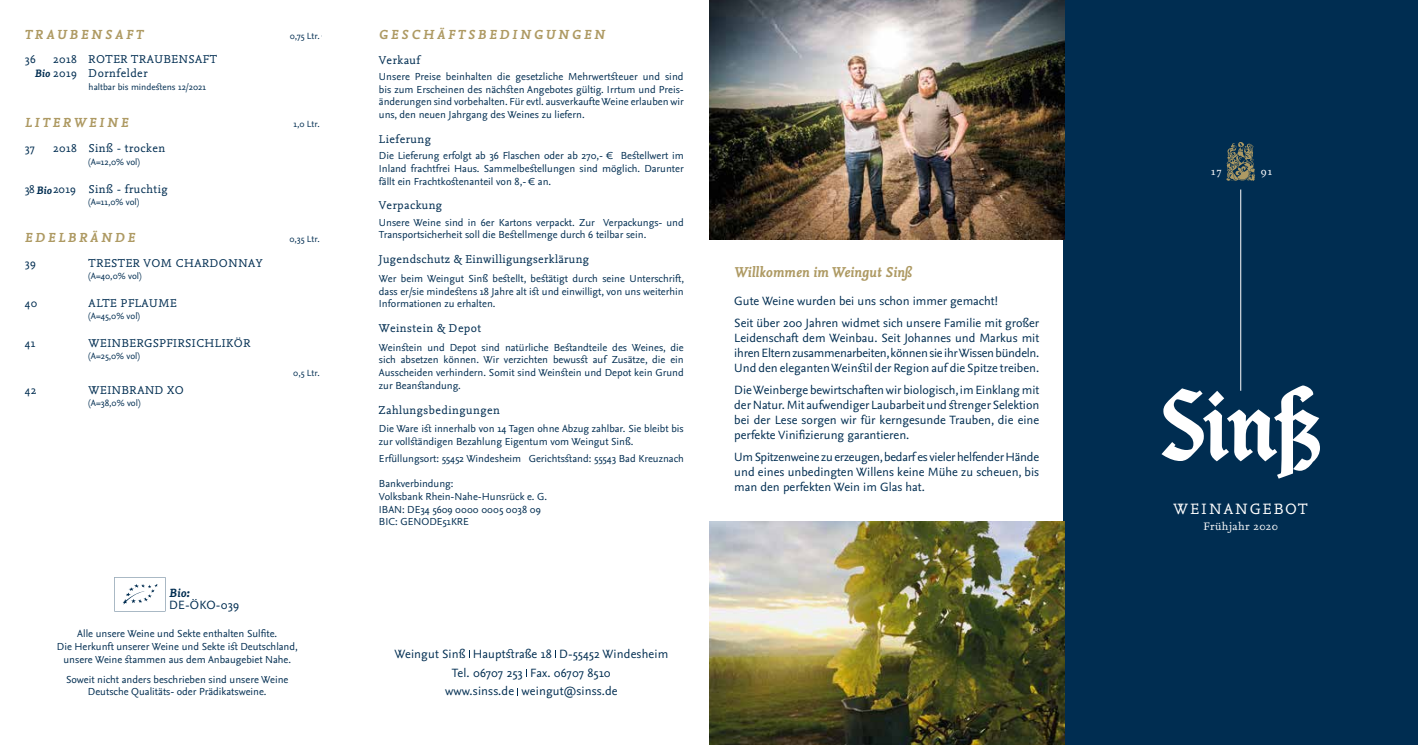
<style>
.page{position:relative;width:1418px;height:745px;background:#fff}
.page>*{position:absolute;margin:0;border:0;box-sizing:border-box;transform-origin:0 0}
.t1{font:15.62px "Nexus Mix OT";letter-spacing:.155em;color:#fff}
.t2{font:italic 700 15px "Nexus Mix OT";color:#ae9a63}
.t3{font:italic 700 13.75px "Nexus Mix OT";letter-spacing:.21em;color:#ae9a63}
.t4{font:12.5px/15px "Nexus Sans OT";color:#002d51;text-align:justify}
.t5{font:italic 700 12.5px "Nexus Mix OT";color:#002d51}
.t6{font:11.88px/14.2px "Nexus Mix OT";letter-spacing:.04em;color:#002d51}
.t7{font:11.25px "Nexus Serif OT";letter-spacing:.04em;color:#fff}
.t8{font:10.62px/12.8px "Nexus Sans OT";color:#002d51;text-align:justify}
.t9{font:9.38px "Nexus Sans OT";color:#002d51}
.s1{font-weight:700;font-style:italic;font-size:11.25px}
</style>
<div class="page">
<div style="left:1063px;top:0;width:354px;height:744px;background:#002d51"></div>
<svg style="left:1161px;top:385px;width:158px;height:93px"></svg>
<hr style="left:1240px;top:189px;width:1px;height:201px;background:#fff">
<svg style="left:1226px;top:142px;width:29px;height:39px"></svg>
<svg style="left:114px;top:577px;width:51px;height:34px"></svg>
<img style="left:709px;top:0;width:355px;height:239px">
<img style="left:709px;top:521px;width:355px;height:223px">
<p class="t3" style="left:25px;top:23px;width:120px">TRAUBENSAFT</p>
<p class="t9" style="left:290px;top:28px;width:40px">0,75 Ltr. €</p>
<p class="t6" style="left:25px;top:51px;width:13px">36</p>
<p class="t6" style="left:35px;top:51px;width:184px;text-indent:18px">2018 ROTER TRAUBENSAFT<br><span class="s1">Bio</span> 2019 Dornfelder</p>
<p class="t9" style="left:89px;top:79px;width:119px">haltbar bis mindestens 12/2021</p>
<p class="t3" style="left:25px;top:112px;width:105px">LITERWEINE</p>
<p class="t9" style="left:293px;top:117px;width:36px">1,0 Ltr. €</p>
<p class="t6" style="left:25px;top:140px;width:12px">37</p>
<p class="t6" style="left:53px;top:140px;width:114px">2018 Sinß - trocken</p>
<p class="t9" style="left:89px;top:154px;width:53px">(A=12,0% vol)</p>
<p class="t6" style="left:25px;top:181px;width:144px">38<span class="s1">Bio</span>2019 Sinß - fruchtig</p>
<p class="t9" style="left:89px;top:194px;width:52px">(A=11,0% vol)</p>
<p class="t3" style="left:25px;top:227px;width:111px">EDELBRÄNDE</p>
<p class="t9" style="left:289px;top:232px;width:40px">0,35 Ltr. €</p>
<p class="t6" style="left:25px;top:255px;width:13px">39</p>
<p class="t6" style="left:89px;top:255px;width:175px">TRESTER VOM CHARDONNAY</p>
<p class="t9" style="left:89px;top:268px;width:54px">(A=40,0% vol)</p>
<p class="t6" style="left:25px;top:295px;width:14px">40</p>
<p class="t6" style="left:89px;top:295px;width:90px">ALTE PFLAUME</p>
<p class="t9" style="left:89px;top:308px;width:53px">(A=45,0% vol)</p>
<p class="t6" style="left:25px;top:335px;width:12px">41</p>
<p class="t6" style="left:89px;top:335px;width:163px">WEINBERGSPFIRSICHLIKÖR</p>
<p class="t9" style="left:89px;top:348px;width:53px">(A=25,0% vol)</p>
<p class="t9" style="left:293px;top:366px;width:36px">0,5 Ltr. €</p>
<p class="t6" style="left:25px;top:382px;width:13px">42</p>
<p class="t6" style="left:89px;top:382px;width:97px">WEINBRAND XO</p>
<p class="t9" style="left:89px;top:395px;width:53px">(A=38,0% vol)</p>
<p class="t5" style="left:169px;top:582px;width:22px">Bio:</p>
<p class="t4" style="left:169px;top:596px;width:71px">DE-ÖKO-039</p>
<p class="t8" style="left:57px;top:626px;width:242px;text-align:center">Alle unsere Weine und Sekte enthalten Sulfite.<br>Die Herkunft unserer Weine und Sekte ist Deutschland, unsere Weine stammen aus dem Anbaugebiet Nahe.</p>
<p class="t8" style="left:66px;top:671px;width:224px;text-align:center">Soweit nicht anders beschrieben sind unsere Weine<br>Deutsche Qualitäts- oder Prädikatsweine.</p>
<p class="t3" style="left:379px;top:23px;width:227px">GESCHÄFTSBEDINGUNGEN</p>
<p class="t6" style="left:379px;top:52px;width:43px">Verkauf</p>
<p class="t8" style="left:379px;top:69px;width:306px">Unsere Preise beinhalten die gesetzliche Mehrwertsteuer und sind bis zum Erscheinen des nächsten Angebotes gültig. Irrtum und Preis&shy;änderungen sind vorbehalten. Für evtl. ausverkaufte Weine erlauben wir uns, den neuen Jahrgang des Weines zu liefern.</p>
<p class="t6" style="left:379px;top:131px;width:54px">Lieferung</p>
<p class="t8" style="left:379px;top:148px;width:306px">Die Lieferung erfolgt ab 36 Flaschen oder ab 270,- € Bestellwert im Inland frachtfrei Haus. Sammelbestellungen sind möglich. Darunter fällt ein Frachtkostenanteil von 8,- € an.</p>
<p class="t6" style="left:379px;top:197px;width:65px">Verpackung</p>
<p class="t8" style="left:379px;top:215px;width:306px">Unsere Weine sind in 6er Kartons verpackt. Zur Verpackungs- und<br>Transportsicherheit soll die Bestellmenge durch 6 teilbar sein.</p>
<p class="t6" style="left:379px;top:251px;width:212px">Jugendschutz &amp; Einwilligungserklärung</p>
<p class="t8" style="left:379px;top:271px;width:307px">Wer beim Weingut Sinß bestellt, bestätigt durch seine Unterschrift, dass er/sie mindestens 18 Jahre alt ist und einwilligt, von uns weiterhin Informationen zu erhalten.</p>
<p class="t6" style="left:379px;top:320px;width:104px">Weinstein &amp; Depot</p>
<p class="t8" style="left:379px;top:340px;width:306px">Weinstein und Depot sind natürliche Bestandteile des Weines, die sich absetzen können. Wir verzichten bewusst auf Zusätze, die ein Ausscheiden verhindern. Somit sind Weinstein und Depot kein Grund zur Beanstandung.</p>
<p class="t6" style="left:379px;top:401px;width:123px">Zahlungsbedingungen</p>
<p class="t8" style="left:379px;top:421px;width:306px">Die Ware ist innerhalb von 14 Tagen ohne Abzug zahlbar. Sie bleibt bis zur vollständigen Bezahlung Eigentum vom Weingut Sinß.</p>
<p class="t8" style="left:379px;top:451px;width:306px">Erfüllungsort: 55452 Windesheim Gerichtsstand: 55543 Bad Kreuznach</p>
<p class="t8" style="left:379px;top:476px;width:170px;text-align:left">Bankverbindung:<br>Volksbank Rhein-Nahe-Hunsrück e. G.<br>IBAN: DE34 5609 0000 0005 0038 09<br>BIC: GENODE51KRE</p>
<p class="t4" style="left:394px;top:643px;width:275px;line-height:18.8px;text-align:center">Weingut Sinß Hauptstraße 18 D-55452 Windesheim<br>Tel. 06707 253 Fax. 06707 8510<br>www.sinss.de weingut@sinss.de</p>
<h2 class="t2" style="left:734px;top:260px;width:179px">Willkommen im Weingut Sinß</h2>
<p class="t4" style="left:734px;top:289px;width:306px;line-height:22.1px">Gute Weine wurden bei uns schon immer gemacht!<br>Seit über 200 Jahren widmet sich unsere Familie mit großer</p>
<p class="t4" style="left:734px;top:329px;width:306px">Leidenschaft dem Weinbau. Seit Johannes und Markus mit ihren Eltern zusammenarbeiten, können sie ihr Wissen bündeln.<br>Und den eleganten Weinstil der Region auf die Spitze treiben.</p>
<p class="t4" style="left:734px;top:381px;width:306px">Die Weinberge bewirtschaften wir biologisch, im Einklang mit der Natur. Mit aufwendiger Laubarbeit und strenger Selektion bei der Lese sorgen wir für kerngesunde Trauben, die eine perfekte Vinifizierung garantieren.</p>
<p class="t4" style="left:734px;top:449px;width:306px">Um Spitzenweine zu erzeugen, bedarf es vieler helfender Hände und eines unbedingten Willens keine Mühe zu scheuen, bis man den perfekten Wein im Glas hat.</p>
<p class="t7" style="left:1211px;top:162px;width:12px">17</p>
<p class="t7" style="left:1260px;top:162px;width:13px">91</p>
<h1 class="t1" style="left:1173px;top:496px;width:136px">WEINANGEBOT</h1>
<p class="t7" style="left:1203px;top:517px;width:76px">Frühjahr 2020</p>
</div>
